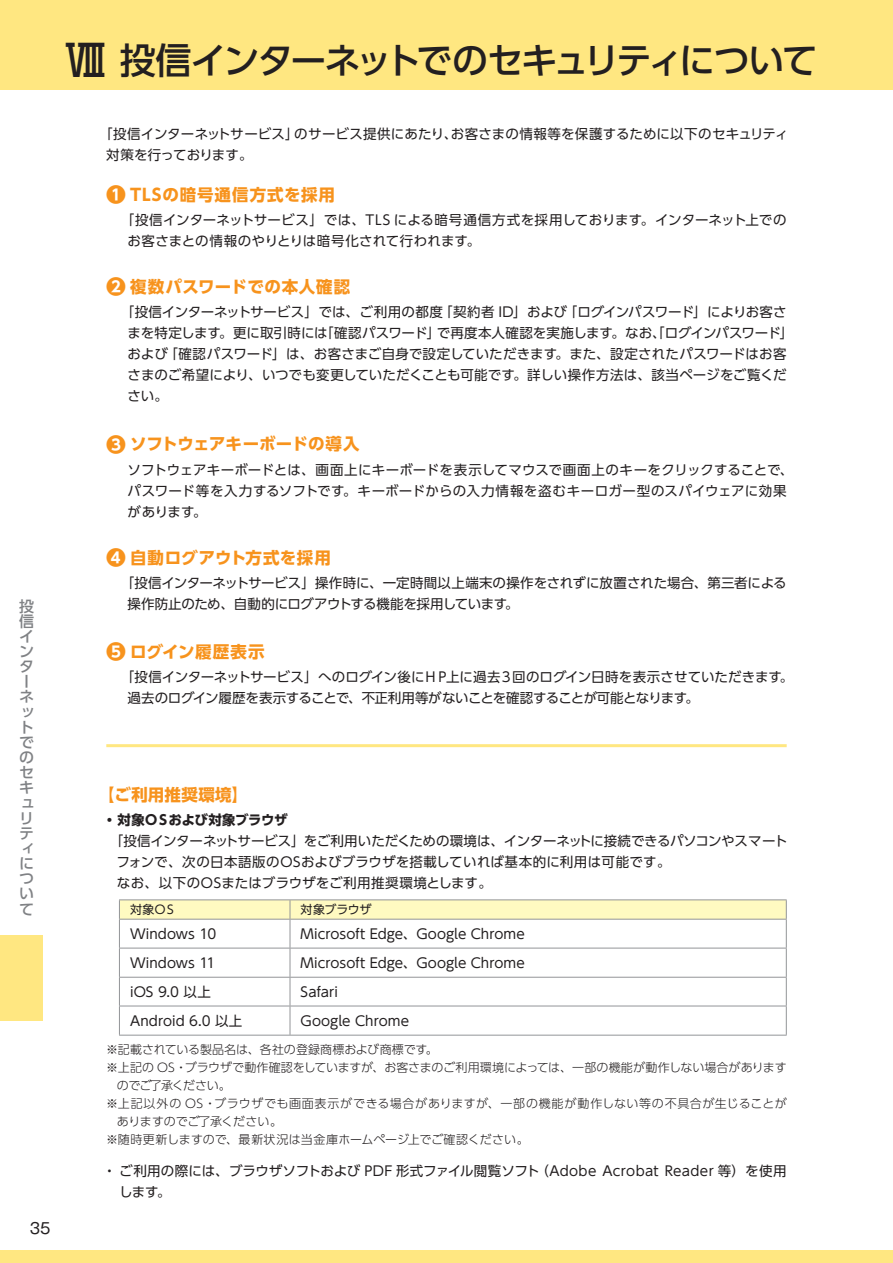
<style>
.page{position:relative;width:893px;height:1263px;background:#fff}
.page>*{position:absolute;margin:0;border:0;box-sizing:border-box;transform-origin:0 0}
.t1{font:500 36px "UD Shin Go Pro";letter-spacing:-.08em;color:#231f20}
.t2{font:700 16.5px "UD Shin Go Pro";letter-spacing:.03em;color:#f7931d}
.t3{font:700 16.5px "UD Shin Go Pro";letter-spacing:-.005em;color:#f7931d}
.t4{font:700 16.5px "UD Shin Go Pro";letter-spacing:.055em;color:#f7931d}
.t5{font:500 15px/15.1px "UD Shin Go Pro";color:#808285}
.t6{font:15px "Gothic MB101 Pr 6";color:#231f20}
.t7{font:13.5px/21px "UD Shin Go Pro";color:#231f20}
.t8{font:13.5px/21px "UD Shin Go Pro";letter-spacing:-.02em;color:#231f20}
.t9{font:700 13.5px "UD Shin Go Pro";letter-spacing:-.035em;color:#231f20}
.t10{font:300 12px "UD Shin Go Pro";letter-spacing:.005em;color:#231f20}
.t11{font:300 12px "UD Shin Go Pro";letter-spacing:.05em;color:#231f20}
.t12{font:300 12px "UD Shin Go Pro";letter-spacing:-.02em;color:#231f20}
.t13{font:300 12px "UD Shin Go Pro";letter-spacing:-.06em;color:#231f20}
.t14{font:12px "UD Shin Go Pro";letter-spacing:-.03em;color:#231f20}
.s1{font-size:43.2px}
.s2{font-size:19.8px}
</style>
<div class="page">
<div style="left:0;top:1250px;width:893px;height:13px;background:#ffe781"></div>
<div style="left:0;top:0;width:893px;height:89px;background:#ffe781"></div>
<div style="left:0;top:935px;width:43px;height:85px;background:#ffe781"></div>
<hr style="left:119px;top:899px;width:171px;height:1px;background:#939598">
<hr style="left:290px;top:899px;width:497px;height:1px;background:#939598">
<svg style="left:119px;top:900px;width:668px;height:135px"></svg>
<hr style="left:119px;top:1035px;width:171px;height:1px;background:#939598">
<hr style="left:290px;top:1035px;width:497px;height:1px;background:#939598">
<hr style="left:106px;top:744px;width:681px;height:3px;background:#ffe781">
<h1 class="t1" style="left:64px;top:31px;width:755px"><span class="s1">Ⅷ</span> 投信インターネットでのセキュリティについて</h1>
<p class="t5" style="left:19px;top:598px;width:16px">投信インターネットでのセキュリティについて</p>
<p class="t6" style="left:30px;top:1215px;width:22px">35</p>
<p class="t7" style="left:106px;top:123px;width:683px;text-indent:-7px">「投信インターネットサービス」のサービス提供にあたり､お客さまの情報等を保護するために以下のセキュリティ対策を行っております。</p>
<p class="t4" style="left:106px;top:181px;width:230px"><span class="s2">❶</span> TLSの暗号通信方式を採用</p>
<p class="t7" style="left:128px;top:209px;width:661px;text-indent:-7px">「投信インターネットサービス」では、TLS による暗号通信方式を採用しております。インターネット上でのお客さまとの情報のやりとりは暗号化されて行われます。</p>
<p class="t2" style="left:106px;top:273px;width:246px"><span class="s2">❷</span> 複数パスワードでの本人確認</p>
<p class="t7" style="left:128px;top:301px;width:667px;text-indent:-7px">「投信インターネットサービス」では、ご利用の都度「契約者 ID」および「ログインパスワード」によりお客さまを特定します。更に取引時には「確認パスワード」で再度本人確認を実施します。なお、「ログインパスワード」および「確認パスワード」は、お客さまご自身で設定していただきます。また、設定されたパスワードはお客さまのご希望により、いつでも変更していただくことも可能です。詳しい操作方法は、該当ページをご覧ください。</p>
<p class="t3" style="left:106px;top:431px;width:255px"><span class="s2">❸</span> ソフトウェアキーボードの導入</p>
<p class="t7" style="left:128px;top:459px;width:667px">ソフトウェアキーボードとは、画面上にキーボードを表示してマウスで画面上のキーをクリックすることで、パスワード等を入力するソフトです。キーボードからの入力情報を盗むキーロガー型のスパイウェアに効果があります。</p>
<p class="t2" style="left:106px;top:544px;width:226px"><span class="s2">❹</span> 自動ログアウト方式を採用</p>
<p class="t7" style="left:128px;top:572px;width:661px;text-indent:-7px">「投信インターネットサービス」操作時に、一定時間以上端末の操作をされずに放置された場合、第三者による操作防止のため、自動的にログアウトする機能を採用しています。</p>
<p class="t2" style="left:106px;top:638px;width:160px"><span class="s2">❺</span> ログイン履歴表示</p>
<p class="t8" style="left:128px;top:666px;width:667px;text-indent:-7px">「投信インターネットサービス」へのログイン後にＨＰ上に過去３回のログイン日時を表示させていただきます。過去のログイン履歴を表示することで、不正利用等がないことを確認することが可能となります。</p>
<p class="t2" style="left:98px;top:781px;width:151px">【ご利用推奨環境】</p>
<p class="t9" style="left:103px;top:809px;width:186px">・対象ＯＳおよび対象ブラウザ</p>
<p class="t7" style="left:116px;top:830px;width:673px;text-indent:-7px">「投信インターネットサービス」をご利用いただくための環境は、インターネットに接続できるパソコンやスマートフォンで、次の日本語版のＯＳおよびブラウザを搭載していれば基本的に利用は可能です。<br>なお､以下のＯＳまたはブラウザをご利用推奨環境とします。</p>
<p class="t14" style="left:130px;top:900px;width:48px">対象ＯＳ</p>
<p class="t14" style="left:301px;top:900px;width:72px">対象ブラウザ</p>
<p class="t7" style="left:130px;top:923px;width:88px">Windows 10</p>
<p class="t7" style="left:301px;top:923px;width:226px">Microsoft Edge、Google Chrome</p>
<p class="t7" style="left:130px;top:952px;width:87px">Windows 11</p>
<p class="t7" style="left:301px;top:952px;width:226px">Microsoft Edge、Google Chrome</p>
<p class="t7" style="left:130px;top:981px;width:82px">iOS 9.0 以上</p>
<p class="t7" style="left:301px;top:981px;width:39px">Safari</p>
<p class="t7" style="left:130px;top:1010px;width:114px">Android 6.0 以上</p>
<p class="t7" style="left:301px;top:1010px;width:110px">Google Chrome</p>
<p class="t10" style="left:106px;top:1039px;width:333px">※記載されている製品名は、各社の登録商標および商標です。</p>
<p class="t10" style="left:106px;top:1057px;width:682px">※上記の OS・ブラウザで動作確認をしていますが、お客さまのご利用環境によっては、一部の機能が動作しない場合があります</p>
<p class="t13" style="left:117px;top:1075px;width:115px">のでご了承ください。</p>
<p class="t11" style="left:106px;top:1093px;width:682px">※上記以外の OS・ブラウザでも画面表示ができる場合がありますが、一部の機能が動作しない等の不具合が生じることが</p>
<p class="t12" style="left:117px;top:1111px;width:167px">ありますのでご了承ください。</p>
<p class="t10" style="left:106px;top:1129px;width:424px">※随時更新しますので、最新状況は当金庫ホームページ上でご確認ください。</p>
<p class="t7" style="left:119px;top:1160px;width:669px;text-indent:-16px">・ ご利用の際には、ブラウザソフトおよび PDF 形式ファイル閲覧ソフト（Adobe Acrobat Reader 等）を使用します。</p>
</div>
